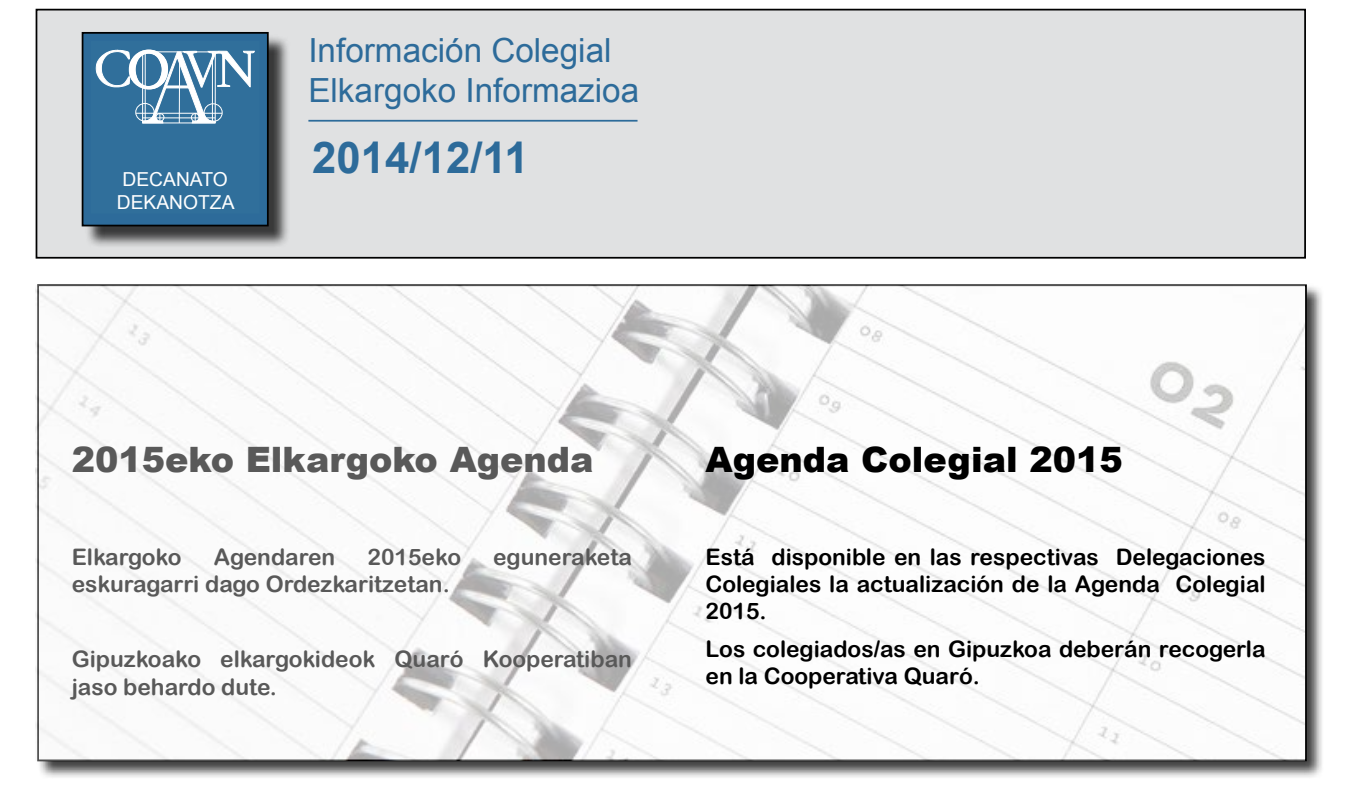
<style>
.page{position:relative;width:1348px;height:805px;background:#fff}
.page>*{position:absolute;margin:0;border:0;box-sizing:border-box;transform-origin:0 0}
.t1{font:700 43.75px "Arial";color:#2d6b9a}
.t2{font:900 35px "Arial";color:#595959}
.t3{font:900 35px "Arial";color:#000}
.t4{font:33.25px/39.9px "Arial";color:#2d6b9a}
.t5{font:22.75px/27.3px "Arial Rounded MT Bold";color:#000;text-align:justify}
.t6{font:22.75px/27.3px "Arial Rounded MT Bold";color:#595959}
.t7{font:19.25px/23.1px "Arial";color:#fff}
</style>
<div class="page">
<div style="left:36px;top:284px;width:1289px;height:495px;background:#000;opacity:.75"></div>
<div style="left:36px;top:10px;width:1269px;height:248px;background:#e0e1e2"></div>
<div style="left:36px;top:9px;width:1270px;height:250px;border:2px solid #000"></div>
<div style="left:84px;top:35px;width:206px;height:213px;background:#000;opacity:.75"></div>
<div style="left:83px;top:33px;width:185px;height:193px;background:#2d6b9a"></div>
<div style="left:91px;top:42px;width:168px;height:171px;background:#306f9b"></div>
<svg style="left:96px;top:49px;width:159px;height:74px"></svg>
<hr style="left:143px;top:123px;width:72px;height:1px;background:#fff">
<hr style="left:136px;top:113px;width:86px;height:1px;background:#fff">
<hr style="left:212px;top:52px;width:1px;height:71px;background:#fff">
<hr style="left:145px;top:52px;width:1px;height:71px;background:#fff">
<div style="left:82px;top:32px;width:187px;height:194px;border:2px solid #000"></div>
<hr style="left:308px;top:120px;width:329px;height:2px;background:#2d6b9a">
<img style="left:36px;top:285px;width:1268px;height:475px">
<p class="t7" style="left:117px;top:168px;width:119px">DECANATO<br>DEKANOTZA</p>
<h3 class="t4" style="left:308px;top:30px;width:332px">Información Colegial<br>Elkargoko Informazioa</h3>
<h1 class="t1" style="left:312px;top:129px;width:218px">2014/12/11</h1>
<h2 class="t2" style="left:72px;top:434px;width:523px">2015eko Elkargoko Agenda</h2>
<p class="t6" style="left:72px;top:543px;width:111px">Elkargoko</p>
<p class="t6" style="left:214px;top:543px;width:123px">Agendaren</p>
<p class="t6" style="left:367px;top:543px;width:95px">2015eko</p>
<p class="t6" style="left:493px;top:543px;width:140px">eguneraketa</p>
<p class="t6" style="left:72px;top:570px;width:379px">eskuragarri dago Ordezkaritzetan.</p>
<p class="t6" style="left:72px;top:645px;width:562px">Gipuzkoako elkargokideok Quaró Kooperatiban jaso behardo dute.</p>
<h2 class="t3" style="left:705px;top:434px;width:419px">Agenda Colegial 2015</h2>
<p class="t5" style="left:705px;top:543px;width:561px">Está disponible en las respectivas Delegaciones Colegiales la actualización de la Agenda Colegial 2015.</p>
<p class="t5" style="left:705px;top:635px;width:561px">Los colegiados/as en Gipuzkoa deberán recogerla en la Cooperativa Quaró.</p>
</div>
